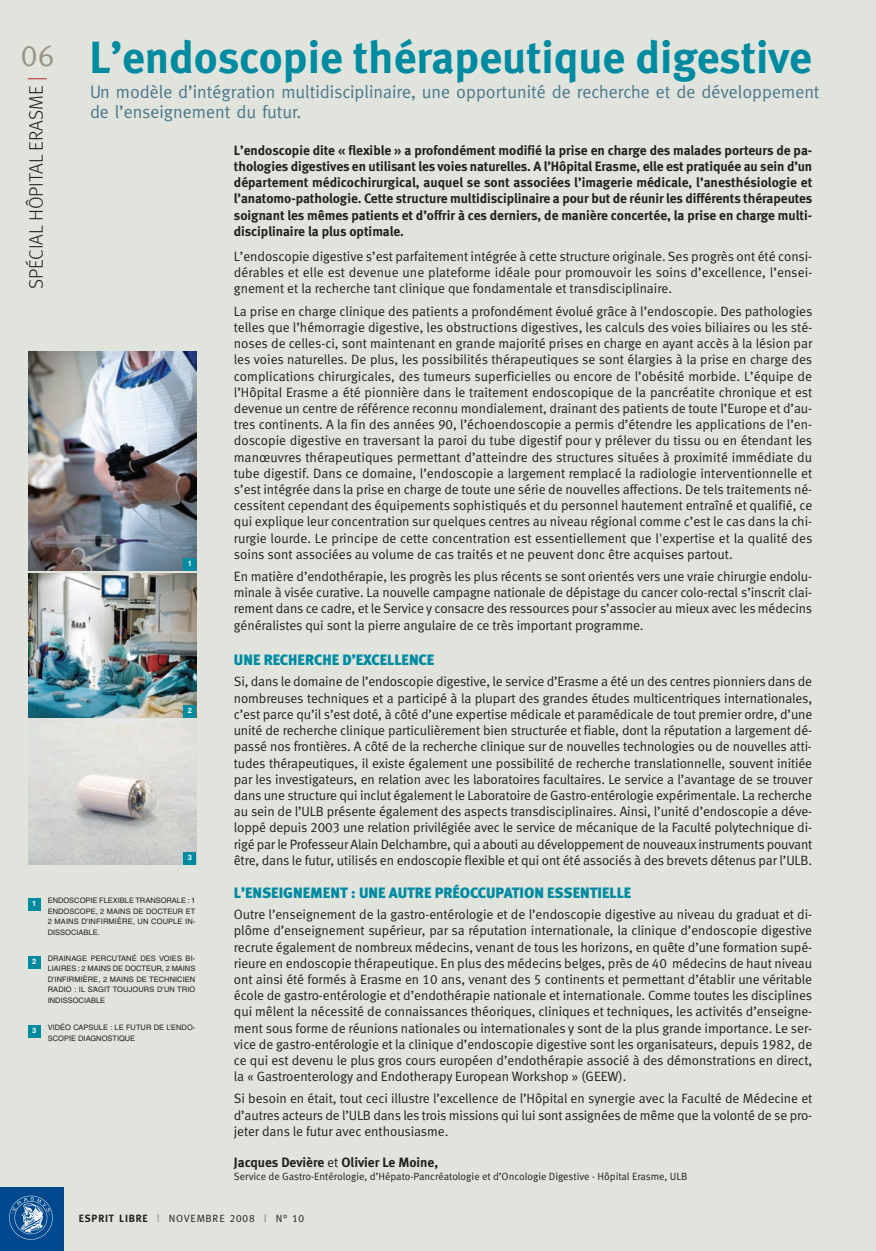
<style>
.page{position:relative;width:876px;height:1251px;background:#fff}
.page>*{position:absolute;margin:0;border:0;box-sizing:border-box;transform-origin:0 0}
.t1{font:700 45px "Meta";color:#008ba1}
.t2{font:30px "Meta Caps";color:#9a9486}
.t3{font:300 19.5px "Meta";color:#231f20}
.t4{font:18px/19.5px "Meta";color:#4b788b}
.t5{font:15px "Meta Black LF";color:#008ba1}
.t6{font:13.5px/16.2px "Meta Normal LF";letter-spacing:-.005em;color:#231f20;text-align:justify}
.t7{font:700 13.5px/16.2px "Meta";color:#231f20;text-align:justify}
.t8{font:10.5px "Meta Normal LF";color:#231f20}
.t9{font:10.5px "Meta Caps";letter-spacing:.075em;color:#231f20}
.t10{font:7.5px/10.5px "Helvetica LT Std";color:#231f20;text-align:justify}
.t11{font:700 7.5px "Helvetica LT Std";color:#fff}
.s1{color:#b4181d}
.s2{font-weight:400}
.s3{font-family:"Meta";font-weight:700}
.s4{color:#787162}
</style>
<div class="page">
<div style="left:0;top:0;width:876px;height:1250px;background:#e1e4dd"></div>
<img style="left:29px;top:352px;width:168px;height:218px">
<img style="left:29px;top:573px;width:168px;height:144px">
<img style="left:29px;top:719px;width:168px;height:145px">
<div style="left:184px;top:558px;width:12px;height:12px;background:#008ba1"></div>
<div style="left:184px;top:704px;width:12px;height:13px;background:#008ba1"></div>
<div style="left:184px;top:851px;width:12px;height:13px;background:#008ba1"></div>
<div style="left:28px;top:897px;width:13px;height:13px;background:#008ba1"></div>
<div style="left:28px;top:955px;width:13px;height:13px;background:#008ba1"></div>
<div style="left:28px;top:1024px;width:13px;height:13px;background:#008ba1"></div>
<div style="left:0;top:1186px;width:64px;height:64px;background:#01498e"></div>
<img style="left:9px;top:1195px;width:44px;height:45px">
<h1 class="t1" style="left:89px;top:41px;width:724px">L’endoscopie thérapeutique digestive</h1>
<h3 class="t4" style="left:90px;top:82px;width:731px">Un modèle d’intégration multidisciplinaire, une opportunité de recherche et de développement de l’enseignement du futur.</h3>
<h2 class="t2" style="left:21px;top:38px;width:34px">06</h2>
<h3 class="t3" style="left:29px;top:289px;width:214px;rotate:-90deg">SPÉCIAL HÔPITAL ERASME <span class="s1">|</span></h3>
<p class="t7" style="left:234px;top:143px;width:580px">L’endoscopie dite « flexible » a profondément modifié la prise en charge des malades porteurs de pa&shy;thologies digestives en utilisant les voies naturelles. A l’Hôpital Erasme, elle est pratiquée au sein d’un département médicochirurgical, auquel se sont associées l’imagerie médicale, l’anesthésiologie et l’anatomo-pathologie. Cette structure multidisciplinaire a pour but de réunir les différents thérapeutes soignant les mêmes patients et d’offrir à ces derniers, de manière concertée, la prise en charge multi&shy;disciplinaire la plus optimale.</p>
<p class="t6" style="left:234px;top:249px;width:580px">L’endoscopie digestive s’est parfaitement intégrée à cette structure originale. Ses progrès ont été consi&shy;dérables et elle est devenue une plateforme idéale pour promouvoir les soins d’excellence, l’ensei&shy;gnement et la recherche tant clinique que fondamentale et transdisciplinaire.</p>
<p class="t6" style="left:234px;top:304px;width:580px">La prise en charge clinique des patients a profondément évolué grâce à l’endoscopie. Des pathologies telles que l’hémorragie digestive, les obstructions digestives, les calculs des voies biliaires ou les sté&shy;noses de celles-ci, sont maintenant en grande majorité prises en charge en ayant accès à la lésion par les voies naturelles. De plus, les possibilités thérapeutiques se sont élargies à la prise en charge des complications chirurgicales, des tumeurs superficielles ou encore de l’obésité morbide. L’équipe de l’Hôpital Erasme a été pionnière dans le traitement endoscopique de la pancréatite chronique et est devenue un centre de référence reconnu mondialement, drainant des patients de toute l’Europe et d’au&shy;tres continents. A la fin des années 90, l’échoendoscopie a permis d’étendre les applications de l’en&shy;doscopie digestive en traversant la paroi du tube digestif pour y prélever du tissu ou en étendant les manœuvres thérapeutiques permettant d’atteindre des structures situées à proximité immédiate du tube digestif. Dans ce domaine, l’endoscopie a largement remplacé la radiologie interventionnelle et s’est intégrée dans la prise en charge de toute une série de nouvelles affections. De tels traitements né&shy;cessitent cependant des équipements sophistiqués et du personnel hautement entraîné et qualifié, ce qui explique leur concentration sur quelques centres au niveau régional comme c’est le cas dans la chi&shy;rurgie lourde. Le principe de cette concentration est essentiellement que l'expertise et la qualité des soins sont associées au volume de cas traités et ne peuvent donc être acquises partout.</p>
<p class="t6" style="left:234px;top:569px;width:580px">En matière d’endothérapie, les progrès les plus récents se sont orientés vers une vraie chirurgie endolu&shy;minale à visée curative. La nouvelle campagne nationale de dépistage du cancer colo-rectal s’inscrit clai&shy;rement dans ce cadre, et le Service y consacre des ressources pour s’associer au mieux avec les médecins généralistes qui sont la pierre angulaire de ce très important programme.</p>
<p class="t5" style="left:234px;top:654px;width:202px">UNE RECHERCHE D’EXCELLENCE</p>
<p class="t6" style="left:234px;top:674px;width:580px">Si, dans le domaine de l’endoscopie digestive, le service d’Erasme a été un des centres pionniers dans de nombreuses techniques et a participé à la plupart des grandes études multicentriques internationales, c’est parce qu’il s’est doté, à côté d’une expertise médicale et paramédicale de tout premier ordre, d’une unité de recherche clinique particulièrement bien structurée et fiable, dont la réputation a largement dé&shy;passé nos frontières. A côté de la recherche clinique sur de nouvelles technologies ou de nouvelles atti&shy;tudes thérapeutiques, il existe également une possibilité de recherche translationnelle, souvent initiée par les investigateurs, en relation avec les laboratoires facultaires. Le service a l’avantage de se trouver dans une structure qui inclut également le Laboratoire de Gastro-entérologie expérimentale. La recherche au sein de l’ULB présente également des aspects transdisciplinaires. Ainsi, l’unité d’endoscopie a déve&shy;loppé depuis 2003 une relation privilégiée avec le service de mécanique de la Faculté polytechnique di&shy;rigé par le Professeur Alain Delchambre, qui a abouti au développement de nouveaux instruments pouvant être, dans le futur, utilisés en endoscopie flexible et qui ont été associés à des brevets détenus par l’ULB.</p>
<p class="t5" style="left:234px;top:886px;width:399px">L’ENSEIGNEMENT : UNE AUTRE PRÉOCCUPATION ESSENTIELLE</p>
<p class="t6" style="left:234px;top:907px;width:580px">Outre l’enseignement de la gastro-entérologie et de l’endoscopie digestive au niveau du graduat et di&shy;plôme d’enseignement supérieur, par sa réputation internationale, la clinique d’endoscopie digestive recrute également de nombreux médecins, venant de tous les horizons, en quête d’une formation supé&shy;rieure en endoscopie thérapeutique. En plus des médecins belges, près de 40 médecins de haut niveau ont ainsi été formés à Erasme en 10 ans, venant des 5 continents et permettant d’établir une véritable école de gastro-entérologie et d’endothérapie nationale et internationale. Comme toutes les disciplines qui mêlent la nécessité de connaissances théoriques, cliniques et techniques, les activités d’enseigne&shy;ment sous forme de réunions nationales ou internationales y sont de la plus grande importance. Le ser&shy;vice de gastro-entérologie et la clinique d’endoscopie digestive sont les organisateurs, depuis 1982, de ce qui est devenu le plus gros cours européen d’endothérapie associé à des démonstrations en direct, la « Gastroenterology and Endotherapy European Workshop » (GEEW).</p>
<p class="t6" style="left:234px;top:1091px;width:580px">Si besoin en était, tout ceci illustre l’excellence de l’Hôpital en synergie avec la Faculté de Médecine et d’autres acteurs de l’ULB dans les trois missions qui lui sont assignées de même que la volonté de se pro&shy;jeter dans le futur avec enthousiasme.</p>
<p class="t7" style="left:234px;top:1154px;width:206px">Jacques Devière <span class="s2">et</span> Olivier Le Moine,</p>
<p class="t8" style="left:234px;top:1172px;width:455px">Service de Gastro-Entérologie, d’Hépato-Pancréatologie et d’Oncologie Digestive - Hôpital Erasme, ULB</p>
<p class="t11" style="left:188px;top:560px;width:6px">1</p>
<p class="t11" style="left:188px;top:707px;width:6px">2</p>
<p class="t11" style="left:188px;top:854px;width:6px">3</p>
<p class="t10" style="left:48px;top:896px;width:149px">ENDOSCOPIE FLEXIBLE TRANSORALE : 1<br>ENDOSCOPE, 2 MAINS DE DOCTEUR ET 2 MAINS D’INFIRMIÈRE, UN COUPLE IN-DISSOCIABLE.</p>
<p class="t10" style="left:48px;top:953px;width:149px">DRAINAGE PERCUTANÉ DES VOIES BI-LIAIRES : 2 MAINS DE DOCTEUR, 2 MAINS D’INFIRMIÈRE, 2 MAINS DE TECHNICIEN RADIO : IL S’AGIT TOUJOURS D’UN TRIO INDISSOCIABLE</p>
<p class="t10" style="left:48px;top:1022px;width:149px">VIDÉO CAPSULE : LE FUTUR DE L’ENDO-<br>SCOPIE DIAGNOSTIQUE</p>
<p class="t11" style="left:32px;top:900px;width:6px">1</p>
<p class="t11" style="left:32px;top:958px;width:6px">2</p>
<p class="t11" style="left:32px;top:1027px;width:6px">3</p>
<p class="t9" style="left:79px;top:1211px;width:227px"><span class="s3">ESPRIT LIBRE</span> <span class="s4">|</span> NOVEMBRE 2008 <span class="s4">|</span> N° 10</p>
</div>
